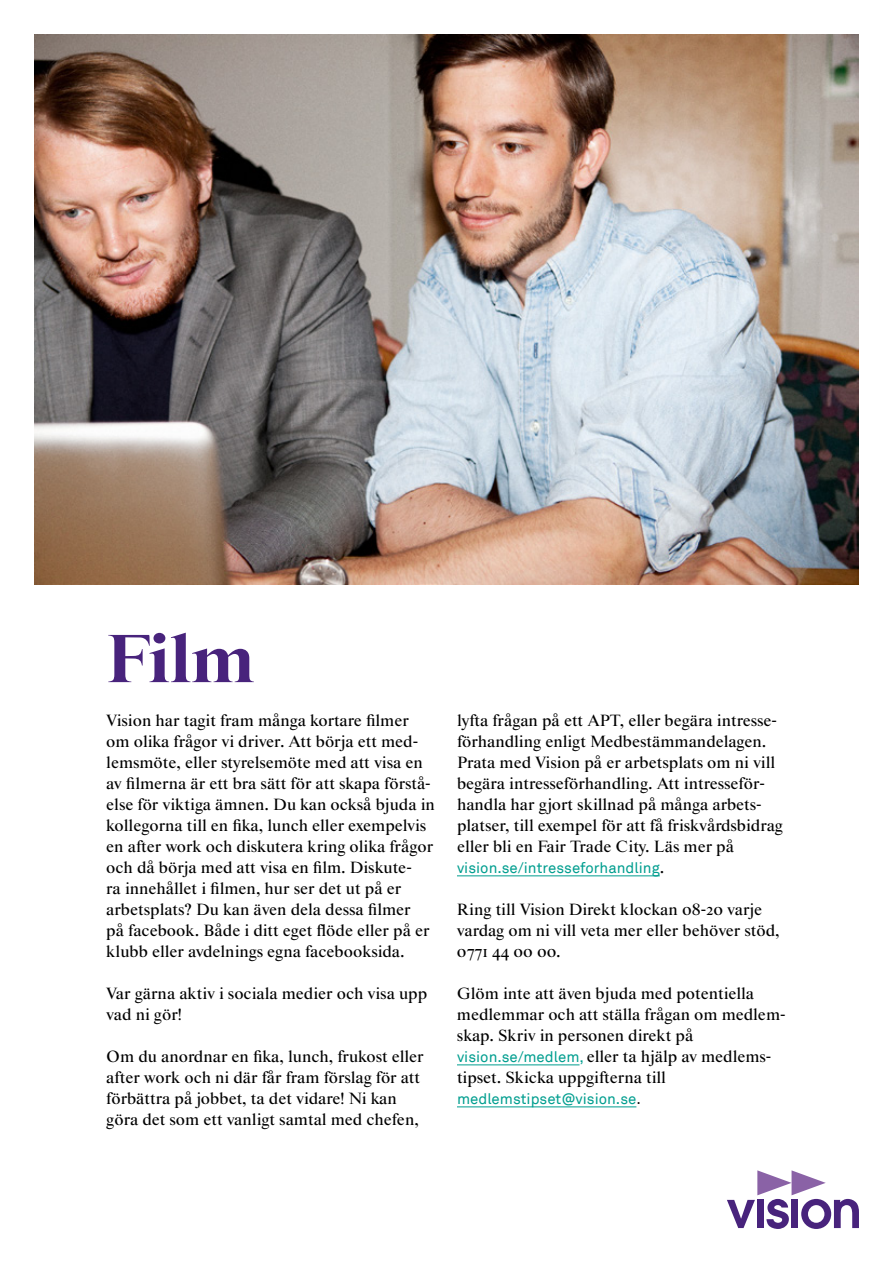
<style>
.page{position:relative;width:893px;height:1263px;background:#fff}
.page>*{position:absolute;margin:0;border:0;box-sizing:border-box;transform-origin:0 0}
.t1{font:800 68.85px "Starling";color:#48237c}
.t2{font:16.5px/21px "Starling";color:#000}
.t3{font:15px "Akkurat";color:#009e8f}
.s1{font-family:"Starling";font-size:16.5px;color:#000}
.s2{font-family:"Akkurat";font-size:15px;color:#009e8f}
.s3{font-family:"Times New Roman";font-size:18px;color:#000}
</style>
<div class="page">
<img style="left:34px;top:34px;width:825px;height:550px">
<hr style="left:457px;top:875px;width:203px;height:1px;background:#009e8f">
<hr style="left:457px;top:1064px;width:123px;height:1px;background:#009e8f">
<hr style="left:457px;top:1106px;width:179px;height:1px;background:#009e8f">
<svg style="left:727px;top:1170px;width:132px;height:59px"></svg>
<h1 class="t1" style="left:106px;top:618px;width:150px">Film</h1>
<p class="t2" style="left:106px;top:710px;width:330px">Vision har tagit fram många kortare filmer om olika frågor vi driver. Att börja ett med&shy;lemsmöte, eller styrelsemöte med att visa en av filmerna är ett bra sätt för att skapa förstå&shy;else för viktiga ämnen. Du kan också bjuda in kollegorna till en fika, lunch eller exempelvis en after work och diskutera kring olika frågor och då börja med att visa en film. Diskute-<br>ra innehållet i filmen, hur ser det ut på er arbetsplats? Du kan även dela dessa filmer<br>på facebook. Både i ditt eget flöde eller på er klubb eller avdelnings egna facebooksida.</p>
<p class="t2" style="left:106px;top:983px;width:322px">Var gärna aktiv i sociala medier och visa upp vad ni gör!</p>
<p class="t2" style="left:106px;top:1046px;width:319px">Om du anordnar en fika, lunch, frukost eller after work och ni där får fram förslag för att förbättra på jobbet, ta det vidare! Ni kan göra det som ett vanligt samtal med chefen,</p>
<p class="t2" style="left:457px;top:710px;width:327px">lyfta frågan på ett APT, eller begära intresse&shy;förhandling enligt Medbestämmandelagen.<br>Prata med Vision på er arbetsplats om ni vill begära intresseförhandling. Att intresseför&shy;handla har gjort skillnad på många arbets&shy;platser, till exempel för att få friskvårdsbidrag eller bli en Fair Trade City. Läs mer på</p>
<p class="t3" style="left:457px;top:859px;width:209px">vision.se/intresseforhandling<span class="s1">.</span></p>
<p class="t2" style="left:457px;top:899px;width:324px">Ring till Vision Direkt klockan 08-20 varje vardag om ni vill veta mer eller behöver stöd,<br>0771 44 00 00.</p>
<p class="t2" style="left:457px;top:983px;width:330px">Glöm inte att även bjuda med potentiella medlemmar och att ställa frågan om medlem&shy;skap. Skriv in personen direkt på <span class="s2">vision.se/medlem,</span> eller ta hjälp av medlems&shy;tipset. Skicka uppgifterna till</p>
<p class="t3" style="left:457px;top:1090px;width:185px">medlemstipset@vision.se<span class="s3">.</span></p>
</div>
